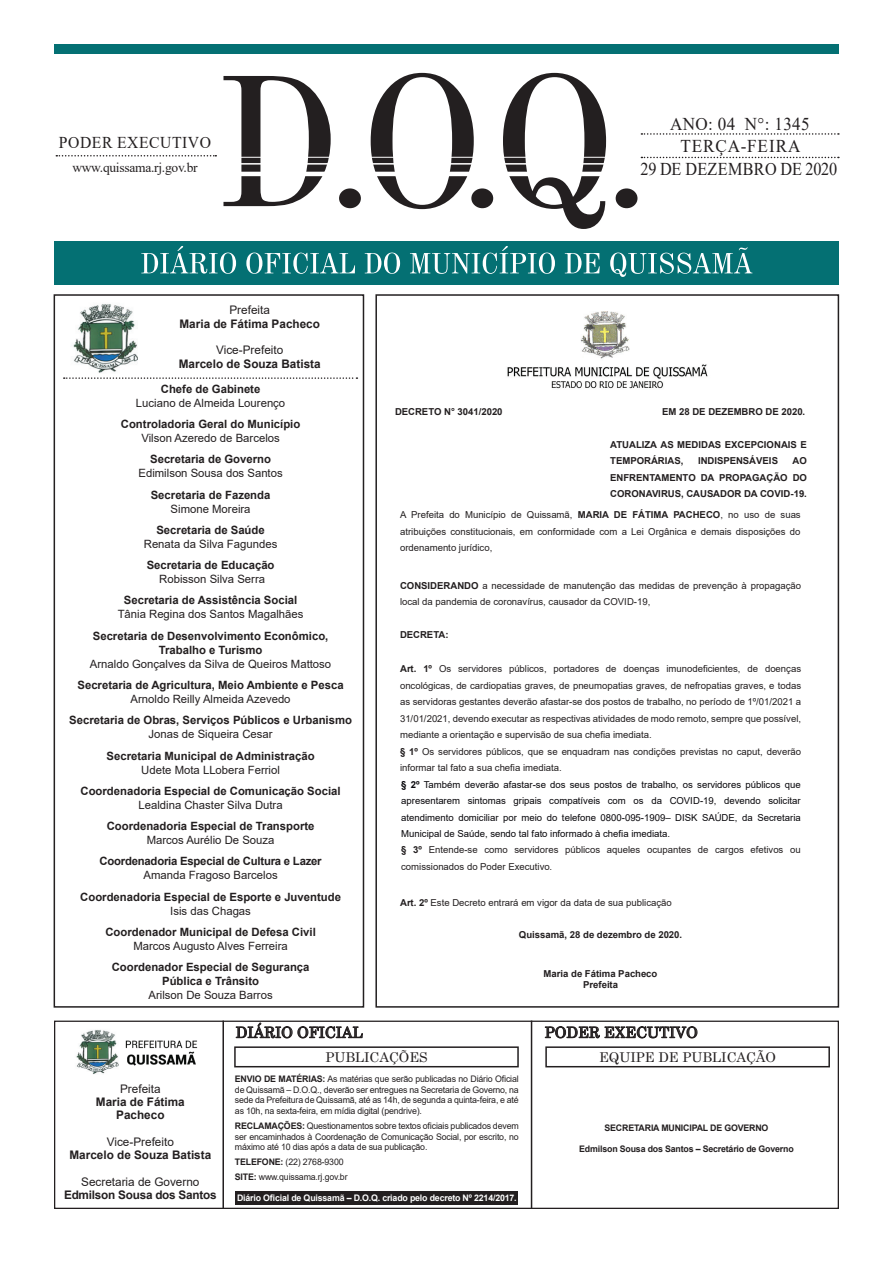
<style>
.page{position:relative;width:893px;height:1263px;background:#fff}
.page>*{position:absolute;margin:0;border:0;box-sizing:border-box;transform-origin:0 0}
.t1{font:18px/22.5px "Times New Roman";letter-spacing:.02em;color:#231f20;text-align:center;scale:.95 1}
.t2{font:16.5px "Times New Roman";letter-spacing:.035em;color:#231f20;scale:.95 1}
.t3{font:15px "Century";color:#231f20}
.t4{font:13.5px "Century";color:#231f20}
.t5{font:13.5px "Times New Roman";letter-spacing:-.02em;color:#231f20}
.t6{font:700 11.85px/13.4px "Arial";color:#231f20;text-align:center}
.t7{font:11.85px "Arial";color:#231f20}
.t8{font:700 11.85px "Arial";letter-spacing:-.02em;color:#231f20}
.t9{font:700 11.4px/14.1px "Arial";color:#231f20;text-align:center}
.t10{font:11.4px "Arial";color:#231f20}
.t11{font:700 11.4px "Arial";letter-spacing:-.02em;color:#231f20}
.t12{font:9.6px/16.5px "Arial";color:#231f20}
.t13{font:700 9.6px/16.5px "Arial";letter-spacing:-.005em;color:#231f20}
.t14{font:9px/10.5px "Arial";letter-spacing:-.02em;color:#231f20;text-align:justify}
.t15{font:700 9px "Arial";letter-spacing:-.02em;color:#231f20}
.t16{font:700 9px "Arial";letter-spacing:-.02em;color:#fff}
.s1{font-weight:700}
.s2{font-weight:700;color:#08070b}
.s3{color:#08070b}
</style>
<div class="page">
<div style="left:375px;top:294px;width:464px;height:714px;border:2px solid #231f20"></div>
<div style="left:54px;top:242px;width:785px;height:43px;background:#047073"></div>
<svg style="left:141px;top:246px;width:611px;height:31px"></svg>
<svg style="left:641px;top:133px;width:198px;height:2px"></svg>
<svg style="left:56px;top:155px;width:160px;height:2px"></svg>
<svg style="left:641px;top:157px;width:198px;height:1px"></svg>
<svg style="left:223px;top:73px;width:414px;height:156px"></svg>
<hr style="left:233px;top:172px;width:387px;height:4px;background:#fff">
<hr style="left:233px;top:163px;width:387px;height:2px;background:#fff">
<hr style="left:233px;top:157px;width:387px;height:1px;background:#fff">
<div style="left:236px;top:1191px;width:282px;height:13px;background:#231f20"></div>
<img style="left:63px;top:304px;width:75px;height:74px">
<div style="left:54px;top:294px;width:310px;height:714px;border:2px solid #231f20"></div>
<svg style="left:64px;top:377px;width:293px;height:2px"></svg>
<div style="left:54px;top:1020px;width:785px;height:189px;border:1px solid #231f20"></div>
<svg style="left:235px;top:1022px;width:128px;height:17px"></svg>
<svg style="left:544px;top:1026px;width:154px;height:13px"></svg>
<div style="left:234px;top:1046px;width:285px;height:21px;border:2px solid #231f20"></div>
<div style="left:545px;top:1046px;width:285px;height:21px;border:2px solid #231f20"></div>
<hr style="left:531px;top:1020px;width:1px;height:189px;background:#231f20">
<hr style="left:222px;top:1020px;width:2px;height:189px;background:#231f20">
<div style="left:54px;top:44px;width:785px;height:9px;background:#047073"></div>
<img style="left:76px;top:1030px;width:43px;height:44px">
<img style="left:125px;top:1040px;width:72px;height:26px">
<img style="left:507px;top:311px;width:201px;height:78px">
<h2 class="t2" style="left:59px;top:131px;width:162px">PODER EXECUTIVO</h2>
<h3 class="t5" style="left:72px;top:158px;width:127px">www.quissama.rj.gov.br</h3>
<h1 class="t1" style="left:641px;top:112px;width:208px">ANO: 04 N°: 1345<br>TERÇA-feira<br>29 DE dezembro DE 2020</h1>
<p class="t7" style="left:229px;top:302px;width:42px">Prefeita</p>
<p class="t6" style="left:179px;top:317px;width:142px">Maria de Fátima Pacheco</p>
<p class="t7" style="left:216px;top:342px;width:69px">Vice-Prefeito</p>
<p class="t6" style="left:179px;top:357px;width:143px">Marcelo de Souza Batista</p>
<p class="t9" style="left:161px;top:382px;width:101px">Chefe de Gabinete</p>
<p class="t10" style="left:136px;top:395px;width:151px">Luciano de Almeida Lourenço</p>
<p class="t9" style="left:121px;top:417px;width:181px">Controladoria Geral do Município</p>
<p class="t10" style="left:141px;top:430px;width:140px">Vilson Azeredo de Barcelos</p>
<p class="t9" style="left:150px;top:452px;width:122px">Secretaria de Governo</p>
<p class="t10" style="left:138px;top:465px;width:146px">Edimilson Sousa dos Santos</p>
<p class="t9" style="left:151px;top:488px;width:121px">Secretaria de Fazenda</p>
<p class="t10" style="left:171px;top:501px;width:81px">Simone Moreira</p>
<p class="t9" style="left:156px;top:523px;width:110px">Secretaria de Saúde</p>
<p class="t10" style="left:144px;top:536px;width:135px">Renata da Silva Fagundes</p>
<p class="t9" style="left:147px;top:558px;width:129px">Secretaria de Educação</p>
<p class="t10" style="left:159px;top:571px;width:107px">Robisson Silva Serra</p>
<p class="t9" style="left:124px;top:593px;width:175px">Secretaria de Assistência Social</p>
<p class="t10" style="left:118px;top:607px;width:187px">Tânia Regina dos Santos Magalhães</p>
<p class="t9" style="left:93px;top:629px;width:237px">Secretaria de Desenvolvimento Econômico,<br>Trabalho e Turismo</p>
<p class="t10" style="left:90px;top:656px;width:243px">Arnaldo Gonçalves da Silva de Queiros Mattoso</p>
<p class="t9" style="left:77px;top:678px;width:268px">Secretaria de Agricultura, Meio Ambiente e Pesca</p>
<p class="t10" style="left:131px;top:691px;width:162px">Arnoldo Reilly Almeida Azevedo</p>
<p class="t9" style="left:69px;top:713px;width:284px">Secretaria de Obras, Serviços Públicos e Urbanismo</p>
<p class="t10" style="left:149px;top:726px;width:126px">Jonas de Siqueira Cesar</p>
<p class="t9" style="left:107px;top:748px;width:210px">Secretaria Municipal de Administração</p>
<p class="t10" style="left:141px;top:762px;width:140px">Udete Mota LLobera Ferriol</p>
<p class="t9" style="left:81px;top:784px;width:262px">Coordenadoria Especial de Comunicação Social</p>
<p class="t10" style="left:138px;top:797px;width:146px">Lealdina Chaster Silva Dutra</p>
<p class="t9" style="left:107px;top:819px;width:209px">Coordenadoria Especial de Transporte</p>
<p class="t10" style="left:147px;top:832px;width:129px">Marcos Aurélio De Souza</p>
<p class="t11" style="left:100px;top:853px;width:224px">Coordenadoria Especial de Cultura e Lazer</p>
<p class="t10" style="left:144px;top:867px;width:136px">Amanda Fragoso Barcelos</p>
<p class="t9" style="left:80px;top:890px;width:262px">Coordenadoria Especial de Esporte e Juventude</p>
<p class="t10" style="left:170px;top:903px;width:82px">Isis das Chagas</p>
<p class="t9" style="left:105px;top:925px;width:212px">Coordenador Municipal de Defesa Civil</p>
<p class="t10" style="left:133px;top:938px;width:156px">Marcos Augusto Alves Ferreira</p>
<p class="t9" style="left:112px;top:960px;width:199px">Coordenador Especial de Segurança<br>Pública e Trânsito</p>
<p class="t10" style="left:149px;top:987px;width:126px">Arilson De Souza Barros</p>
<p class="t13" style="left:395px;top:403px;width:109px">DECRETO N° 3041/2020</p>
<p class="t13" style="left:662px;top:403px;width:144px">EM 28 DE DEZEMBRO DE 2020.</p>
<p class="t13" style="left:610px;top:436px;width:198px">ATUALIZA AS MEDIDAS EXCEPCIONAIS E<br>TEMPORÁRIAS,</p>
<p class="t13" style="left:698px;top:453px;width:82px">INDISPENSÁVEIS</p>
<p class="t13" style="left:610px;top:453px;width:198px;text-align:justify;text-indent:182px">AO ENFRENTAMENTO DA PROPAGAÇÃO DO CORONAVIRUS, CAUSADOR DA COVID-19.</p>
<p class="t12" style="left:400px;top:506px;width:402px;text-align:justify">A Prefeita do Município de Quissamã, <span class="s1">MARIA DE FÁTIMA PACHECO</span>, no uso de suas atribuições constitucionais, em conformidade com a Lei Orgânica e demais disposições do ordenamento jurídico,</p>
<p class="t12" style="left:400px;top:577px;width:403px"><span class="s1">CONSIDERANDO</span> a necessidade de manutenção das medidas de prevenção à propagação local da pandemia de coronavírus, causador da COVID-19,</p>
<p class="t13" style="left:400px;top:627px;width:50px">DECRETA:</p>
<p class="t12" style="left:400px;top:661px;width:403px"><span class="s1">Art. 1º</span> Os servidores públicos, portadores de doenças imunodeficientes, de doenças oncológicas, de cardiopatias graves, de pneumopatias graves, de nefropatias graves, e todas as servidoras gestantes deverão afastar-se dos postos de trabalho, no período de 1º/01/2021 a 31/01/2021, devendo executar as respectivas atividades de modo remoto, sempre que possível, mediante a orientação e supervisão de sua chefia imediata.<br><span class="s1">§ 1º</span> Os servidores públicos, que se enquadram nas condições previstas no caput, deverão informar tal fato a sua chefia imediata.<br><span class="s2">§ 2º</span> <span class="s3">Também deverão afastar-se dos seus postos de trabalho, os servidores públicos que apresentarem sintomas gripais compatíveis com os da COVID-19, devendo solicitar atendimento domiciliar por meio do telefone 0800-095-1909– DISK SAÚDE, da Secretaria Municipal de Saúde, sendo tal fato informado à chefia imediata.<br></span><span class="s1">§ 3º</span> Entende-se como servidores públicos aqueles ocupantes de cargos efetivos ou comissionados do Poder Executivo.</p>
<p class="t12" style="left:400px;top:894px;width:273px"><span class="s1">Art. 2º</span> Este Decreto entrará em vigor da data de sua publicação</p>
<p class="t13" style="left:519px;top:927px;width:165px">Quissamã, 28 de dezembro de 2020.</p>
<p class="t13" style="left:543px;top:968px;width:115px;line-height:10.9px;text-align:center">Maria de Fátima Pacheco<br>Prefeita</p>
<p class="t7" style="left:120px;top:1080px;width:42px">Prefeita</p>
<p class="t6" style="left:96px;top:1095px;width:90px">Maria de Fátima<br>Pacheco</p>
<p class="t7" style="left:107px;top:1133px;width:69px">Vice-Prefeito</p>
<p class="t6" style="left:69px;top:1148px;width:143px">Marcelo de Souza Batista</p>
<p class="t7" style="left:81px;top:1173px;width:120px">Secretaria de Governo</p>
<p class="t8" style="left:64px;top:1186px;width:154px">Edmilson Sousa dos Santos</p>
<h3 class="t3" style="left:236px;top:1020px;width:128px">DIÁRIO OFICIAL</h3>
<h3 class="t3" style="left:545px;top:1020px;width:155px">PODER EXECUTIVO</h3>
<h3 class="t4" style="left:325px;top:1046px;width:104px">PUBLICAÇÕES</h3>
<h3 class="t4" style="left:599px;top:1046px;width:178px">EQUIPE DE PUBLICAÇÃO</h3>
<p class="t14" style="left:235px;top:1074px;width:285px"><span class="s1">ENVIO DE MATÉRIAS:</span> As matérias que serão publicadas no Diário Oficial de Quissamã – D.O.Q., deverão ser entregues na Secretaria de Governo, na sede da Prefeitura de Quissamã, até as 14h, de segunda a quinta-feira, e até as 10h, na sexta-feira, em mídia digital (pendrive).</p>
<p class="t14" style="left:235px;top:1120px;width:285px"><span class="s1">RECLAMAÇÕES:</span> Questionamentos sobre textos oficiais publicados devem ser encaminhados à Coordenação de Comunicação Social, por escrito, no máximo até 10 dias após a data de sua publicação.</p>
<p class="t14" style="left:235px;top:1154px;width:114px;line-height:15px"><span class="s1">TELEFONE:</span> (22) 2768-9300<br><span class="s1">SITE:</span> www.quissama.rj.gov.br</p>
<p class="t16" style="left:237px;top:1191px;width:281px">Diário Oficial de Quissamã – D.O.Q. criado pelo decreto Nº 2214/2017.</p>
<p class="t15" style="left:605px;top:1121px;width:165px">SECRETARIA MUNICIPAL DE GOVERNO</p>
<p class="t15" style="left:579px;top:1142px;width:216px">Edmilson Sousa dos Santos – Secretário de Governo</p>
</div>
